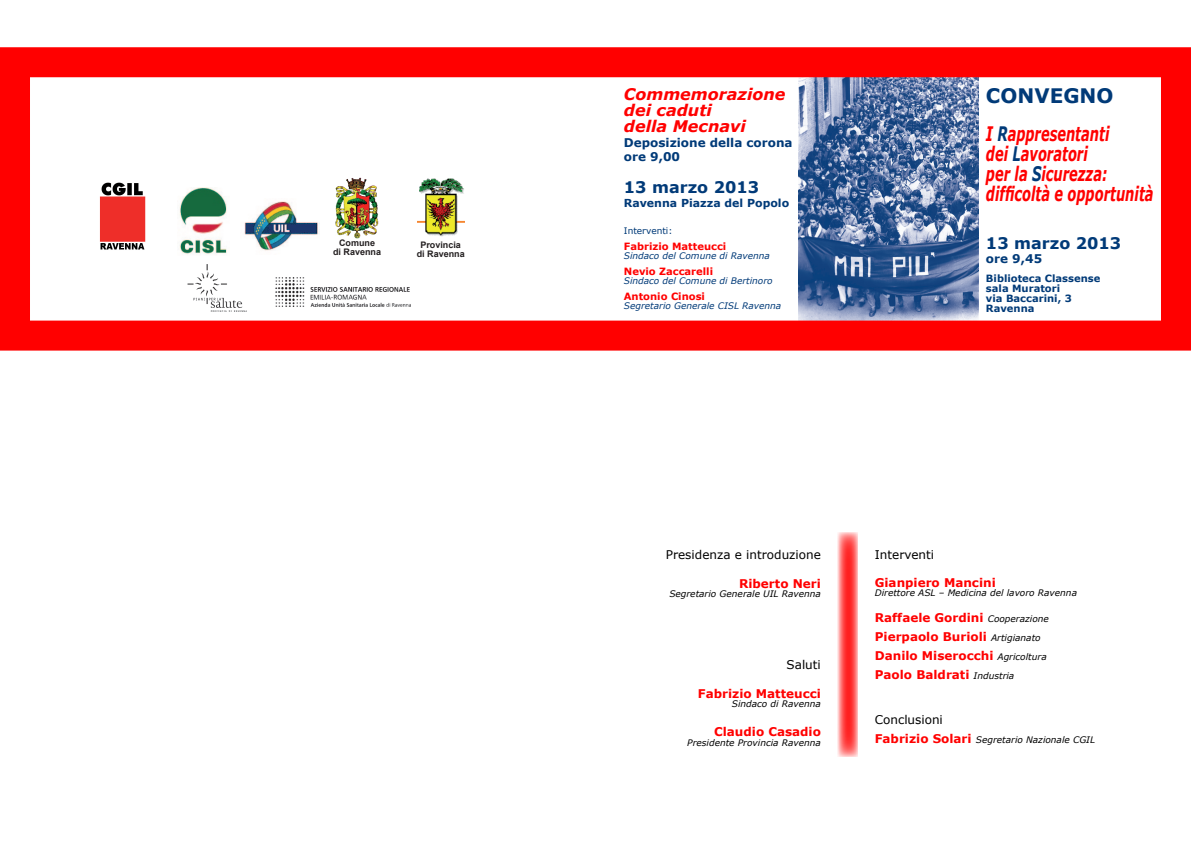
<style>
.page{position:relative;width:1191px;height:842px;background:#fff}
.page>*{position:absolute;margin:0;border:0;box-sizing:border-box;transform-origin:0 0}
.t1{font:italic 700 20px/20px "Verdana";color:#f00;scale:.65 1}
.t2{font:italic 700 16px/16px "Verdana";color:#f00}
.t3{font:700 16px "Verdana";color:#013a78}
.t4{font:700 12px/19px "Verdana";color:#f00}
.t5{font:12px "Verdana";color:#000}
.t6{font:700 12px/14.4px "Verdana";color:#013a78}
.t7{font:700 11px "Verdana";color:#013a78}
.t8{font:700 10px/10px "Verdana";color:#013a78}
.t9{font:700 10px "Verdana";color:#f00}
.t10{font:italic 9px "Verdana";color:#000}
.t11{font:italic 9px "Verdana";color:#013a78}
.t12{font:700 9px/9px "Arial";color:#231f20;text-align:center}
.t13{font:9px "Verdana";color:#013a78}
.s1{font-style:normal;color:#013a78}
.s2{color:#013a78}
.s3{font-weight:400;font-style:italic;font-size:9px;color:#000}
.s4{font-weight:700;font-style:normal;font-size:12px;color:#f00}
</style>
<div class="page">
<svg style="left:0;top:47px;width:1191px;height:304px"></svg>
<img style="left:187px;top:265px;width:59px;height:46px">
<img style="left:275px;top:278px;width:135px;height:28px">
<img style="left:417px;top:177px;width:48px;height:60px">
<hr style="left:296px;top:118px;width:10px;height:4px;background:#fff">
<hr style="left:337px;top:118px;width:11px;height:4px;background:#fff">
<img style="left:838px;top:532px;width:19px;height:225px">
<img style="left:100px;top:182px;width:46px;height:68px">
<img style="left:178px;top:187px;width:51px;height:68px">
<img style="left:240px;top:199px;width:80px;height:55px">
<p class="t12" style="left:333px;top:238px;width:50px">Comune<br>di Ravenna</p>
<p class="t12" style="left:417px;top:241px;width:50px">Provincia di Ravenna</p>
<h2 class="t2" style="left:624px;top:86px;width:163px">Commemorazione dei caduti<br>della Mecnavi</h2>
<p class="t6" style="left:624px;top:135px;width:170px">Deposizione della corona ore 9,00</p>
<h2 class="t3" style="left:624px;top:177px;width:137px">13 marzo 2013</h2>
<p class="t7" style="left:624px;top:196px;width:167px">Ravenna Piazza del Popolo</p>
<p class="t13" style="left:624px;top:225px;width:50px">Interventi:</p>
<p class="t9" style="left:624px;top:240px;width:104px">Fabrizio Matteucci</p>
<p class="t11" style="left:624px;top:250px;width:148px">Sindaco del Comune di Ravenna</p>
<p class="t9" style="left:624px;top:265px;width:91px">Nevio Zaccarelli</p>
<p class="t11" style="left:624px;top:275px;width:150px">Sindaco del Comune di Bertinoro</p>
<p class="t9" style="left:624px;top:290px;width:83px">Antonio Cinosi</p>
<p class="t11" style="left:624px;top:300px;width:159px">Segretario Generale CISL Ravenna</p>
<h1 class="t1" style="left:986px;top:76px;width:198px;line-height:38px"><span class="s1">CONVEGNO<br></span>I <span class="s2">R</span>appresentanti</h1>
<h1 class="t1" style="left:986px;top:143px;width:259px">dei <span class="s2">L</span>avoratori<br>per la <span class="s2">S</span>icurezza: difficoltà e opportunità</h1>
<h2 class="t3" style="left:986px;top:232px;width:137px">13 marzo 2013</h2>
<p class="t6" style="left:986px;top:251px;width:58px">ore 9,45</p>
<p class="t8" style="left:986px;top:273px;width:116px">Biblioteca Classense sala Muratori<br>via Baccarini, 3<br>Ravenna</p>
<p class="t5" style="left:666px;top:547px;width:157px">Presidenza e introduzione</p>
<p class="t4" style="left:739px;top:574px;width:83px">Riberto Neri</p>
<p class="t10" style="left:669px;top:588px;width:153px">Segretario Generale UIL Ravenna</p>
<p class="t5" style="left:786px;top:657px;width:36px">Saluti</p>
<p class="t4" style="left:698px;top:683px;width:124px">Fabrizio Matteucci</p>
<p class="t10" style="left:732px;top:698px;width:91px">Sindaco di Ravenna</p>
<p class="t4" style="left:714px;top:721px;width:108px">Claudio Casadio</p>
<p class="t10" style="left:687px;top:737px;width:135px">Presidente Provincia Ravenna</p>
<p class="t5" style="left:874px;top:547px;width:61px">Interventi</p>
<p class="t4" style="left:874px;top:573px;width:122px">Gianpiero Mancini</p>
<p class="t10" style="left:874px;top:587px;width:204px">Direttore ASL – Medicina del lavoro Ravenna</p>
<p class="t4" style="left:874px;top:608px;width:176px">Raffaele Gordini <span class="s3">Cooperazione<br></span>Pierpaolo Burioli <span class="s3">Artigianato<br></span>Danilo Miserocchi <span class="s3">Agricoltura<br></span>Paolo Baldrati <span class="s3">Industria</span></p>
<p class="t5" style="left:874px;top:712px;width:70px">Conclusioni</p>
<p class="t10" style="left:874px;top:734px;width:222px"><span class="s4">Fabrizio Solari</span> Segretario Nazionale CGIL</p>
</div>
